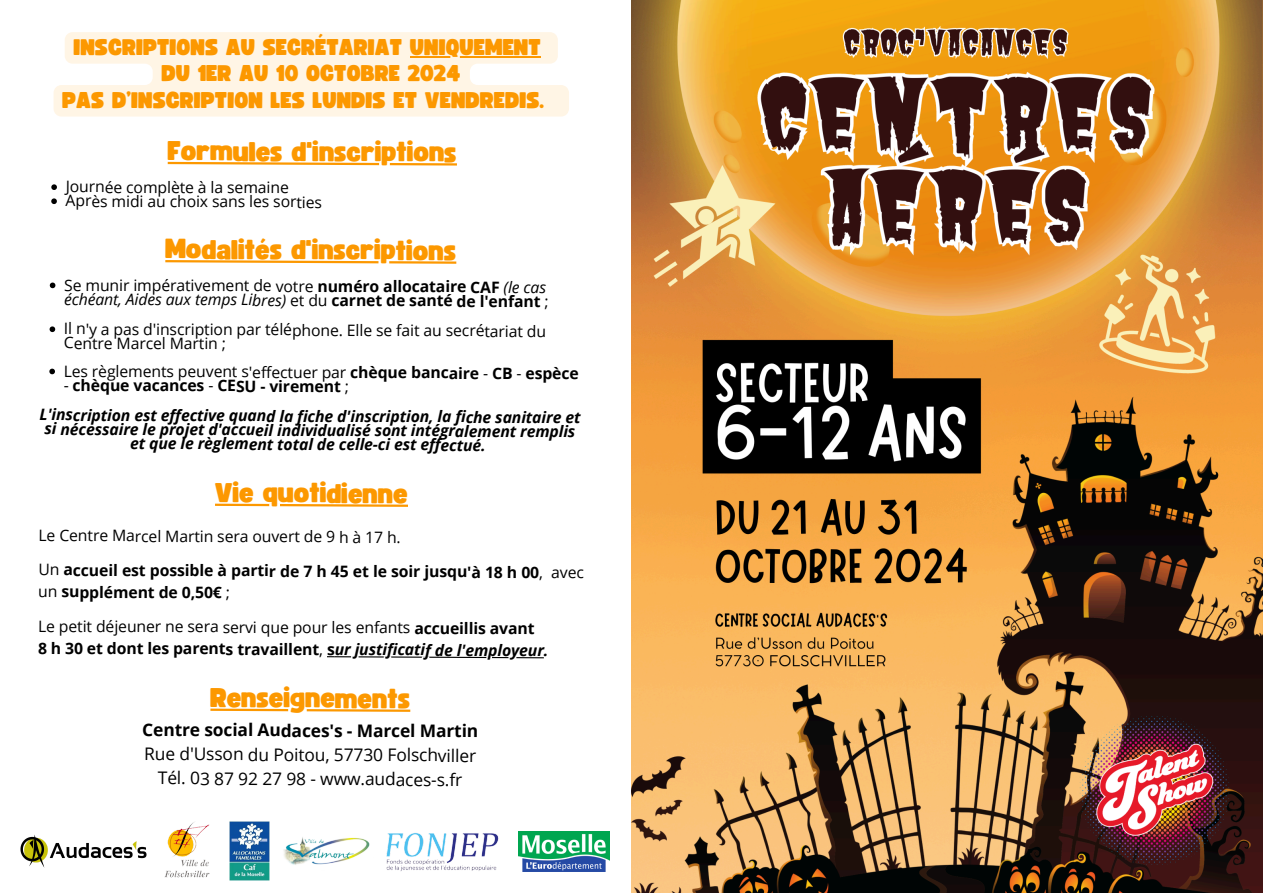
<style>
.page{position:relative;width:1263px;height:893px;background:#fff}
.page>*{position:absolute;margin:0;border:0;box-sizing:border-box;transform-origin:0 0}
.t1{font:27px "Funtastic";letter-spacing:-.005em;color:#fc9800}
.t2{font:22.5px/26.4px "Funtastic";color:#fc9800}
.t3{font:17.4px "Open Sans";letter-spacing:-.01em;color:#000}
.t4{font:700 17.4px "Open Sans";letter-spacing:-.015em;color:#000}
.t5{font:15.75px/13.3px "Open Sans";letter-spacing:-.01em;color:#000}
.t6{font:700 15.75px/14px "Open Sans";letter-spacing:-.015em;color:#000}
.t7{font:italic 700 15.75px/14.1px "Open Sans";letter-spacing:-.005em;color:#000;text-align:center}
.s1{font-weight:400}
.s2{font-weight:400;font-style:italic}
.s3{font-weight:700}
</style>
<div class="page">
<img style="left:165px;top:822px;width:45px;height:56px">
<img style="left:229px;top:821px;width:41px;height:59px">
<img style="left:283px;top:837px;width:87px;height:28px">
<img style="left:518px;top:831px;width:92px;height:40px">
<img style="left:20px;top:835px;width:127px;height:33px">
<img style="left:386px;top:833px;width:113px;height:38px">
<img style="left:632px;top:0;width:631px;height:893px">
<svg style="left:165px;top:260px;width:291px;height:4px"></svg>
<svg style="left:50px;top:282px;width:5px;height:6px"></svg>
<svg style="left:50px;top:326px;width:5px;height:6px"></svg>
<svg style="left:49px;top:369px;width:6px;height:5px"></svg>
<svg style="left:215px;top:503px;width:193px;height:4px"></svg>
<svg style="left:327px;top:656px;width:217px;height:2px"></svg>
<svg style="left:210px;top:708px;width:200px;height:4px"></svg>
<svg style="left:54px;top:32px;width:515px;height:85px"></svg>
<hr style="left:410px;top:56px;width:131px;height:1px;background:#fc9800">
<svg style="left:168px;top:162px;width:289px;height:4px"></svg>
<svg style="left:51px;top:184px;width:6px;height:6px"></svg>
<svg style="left:51px;top:198px;width:6px;height:6px"></svg>
<p class="t2" style="left:74px;top:35px;width:469px">INSCRIPTIONS AU SECRÉTARIAT UNIQUEMENT</p>
<p class="t2" style="left:63px;top:61px;width:484px;text-indent:99px">DU 1ER AU 10 OCTOBRE 2024<br>PAS D’INSCRIPTION LES LUNDIS ET VENDREDIS.</p>
<p class="t1" style="left:168px;top:139px;width:291px">Formules d'inscriptions</p>
<p class="t5" style="left:66px;top:180px;width:258px;line-height:14.2px">Journée complète à la semaine<br>Après midi au choix sans les sorties</p>
<p class="t1" style="left:165px;top:237px;width:293px">Modalités d'inscriptions</p>
<h3 class="t6" style="left:64px;top:278px;width:486px"><span class="s1">Se munir impérativement de votre</span> numéro allocataire CAF <span class="s2">(le cas échéant, Aides aux temps Libres)</span> <span class="s1">et du</span> carnet de santé de l'enfant <span class="s1">;</span></h3>
<h1 class="t5" style="left:64px;top:323px;width:484px">Il n'y a pas d'inscription par téléphone. Elle se fait au secrétariat du<br>Centre Marcel Martin ;</h1>
<p class="t5" style="left:64px;top:364px;width:517px">Les règlements peuvent s'effectuer par <span class="s3">chèque bancaire</span> - <span class="s3">CB</span> - <span class="s3">espèce</span></p>
<p class="t6" style="left:64px;top:378px;width:287px"><span class="s1">-</span> chèque vacances <span class="s1">-</span> CESU - virement <span class="s1">;</span></p>
<p class="t7" style="left:40px;top:408px;width:542px">L'inscription est effective quand la fiche d'inscription, la fiche sanitaire et si nécessaire le projet d'accueil individualisé sont intégralement remplis et que le règlement total de celle-ci est effectué.</p>
<p class="t1" style="left:215px;top:481px;width:195px">Vie quotidienne</p>
<p class="t5" style="left:39px;top:529px;width:364px">Le Centre Marcel Martin sera ouvert de 9 h à 17 h.</p>
<p class="t6" style="left:38px;top:560px;width:547px;line-height:21.2px"><span class="s1">Un</span> accueil est possible à partir de 7 h 45 et le soir jusqu'à 18 h 00<span class="s1">, avec un</span> supplément de 0,50€ <span class="s1">;</span></p>
<p class="t5" style="left:38px;top:620px;width:498px">Le petit déjeuner ne sera servi que pour les enfants <span class="s3">accueillis avant</span></p>
<p class="t6" style="left:38px;top:641px;width:298px">8 h 30 et dont les parents travaillent<span class="s1">,</span> s</p>
<p class="t7" style="left:335px;top:642px;width:215px">ur justificatif de l'employeur.</p>
<p class="t1" style="left:210px;top:686px;width:201px">Renseignements</p>
<p class="t4" style="left:142px;top:718px;width:338px">Centre social Audaces's - Marcel Martin</p>
<p class="t3" style="left:144px;top:742px;width:333px">Rue d'Usson du Poitou, 57730 Folschviller</p>
<p class="t3" style="left:158px;top:766px;width:306px">Tél. 03 87 92 27 98 - www.audaces-s.fr</p>
</div>
